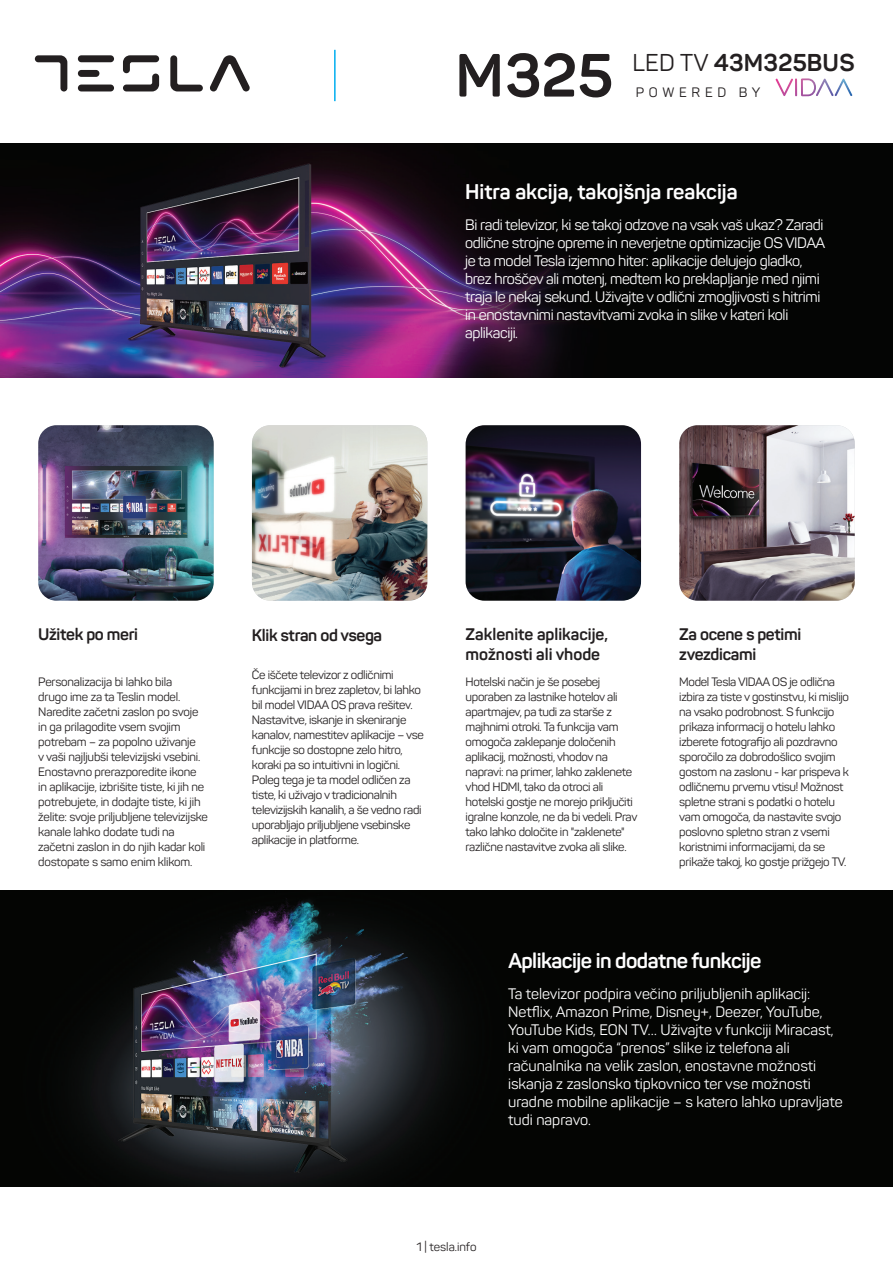
<style>
.page{position:relative;width:893px;height:1263px;background:#fff}
.page>*{position:absolute;margin:0;border:0;box-sizing:border-box;transform-origin:0 0}
.Serija{font:700 60px "Panton";color:#231f20}
.Oznaka_modela{font:700 24px "Panton";letter-spacing:.005em;color:#231f20}
.t1{font:700 21px "Panton";letter-spacing:-.01em;color:#fff}
.t2{font:700 16.5px/19.8px "Panton";letter-spacing:-.02em;color:#231f20}
.t3{font:700 16.5px/19.8px "Panton";color:#231f20}
.t4{font:15px/18px "Panton";letter-spacing:-.025em;color:#fff}
.t5{font:15px/18px "Panton";color:#fff}
.Powerd_by{font:13.5px "Panton";letter-spacing:.35em;color:#231f20}
.t6{font:12px/15px "Panton";letter-spacing:-.025em;color:#231f20}
.t7{font:12px "Panton";color:#231f20}
.s1{font-weight:400}
</style>
<div class="page">
<img style="left:252px;top:425px;width:175px;height:176px">
<img style="left:679px;top:425px;width:176px;height:176px">
<img style="left:38px;top:425px;width:176px;height:176px">
<img style="left:466px;top:425px;width:175px;height:176px">
<img style="left:0;top:144px;width:893px;height:233px">
<img style="left:0;top:891px;width:893px;height:295px">
<svg style="left:210px;top:55px;width:40px;height:36px"></svg>
<svg style="left:35px;top:55px;width:32px;height:37px"></svg>
<svg style="left:123px;top:55px;width:36px;height:36px"></svg>
<svg style="left:170px;top:55px;width:33px;height:36px"></svg>
<div style="left:78px;top:55px;width:36px;height:7px;background:#231f20;border-radius:3px"></div>
<div style="left:78px;top:70px;width:21px;height:7px;background:#231f20;border-radius:3px"></div>
<div style="left:78px;top:85px;width:36px;height:6px;background:#231f20;border-radius:3px"></div>
<hr style="left:334px;top:50px;width:2px;height:51px;background:#00aeef">
<svg style="left:775px;top:78px;width:78px;height:19px"></svg>
<p class="Serija" style="left:455px;top:38px;width:159px">M325</p>
<p class="Oznaka_modela" style="left:632px;top:48px;width:224px"><span class="s1">LED TV</span> 43M325BUS</p>
<p class="Powerd_by" style="left:636px;top:84px;width:126px">POWERED BY</p>
<p class="t1" style="left:465px;top:179px;width:274px">Hitra akcija, takojšnja reakcija</p>
<p class="t4" style="left:465px;top:215px;width:361px">Bi radi televizor, ki se takoj odzove na vsak vaš ukaz? Zaradi odlične strojne opreme in neverjetne optimizacije OS VIDAA je ta model Tesla izjemno hiter: aplikacije delujejo gladko, brez hroščev ali motenj, medtem ko preklapljanje med njimi traja le nekaj sekund. Uživajte v odlični zmogljivosti s hitrimi in enostavnimi nastavitvami zvoka in slike v kateri koli aplikaciji.</p>
<p class="t2" style="left:38px;top:624px;width:101px">Užitek po meri</p>
<p class="t6" style="left:38px;top:674px;width:171px">Personalizacija bi lahko bila<br>drugo ime za ta Teslin model.<br>Naredite začetni zaslon po svoje in ga prilagodite vsem svojim potrebam – za popolno uživanje<br>v vaši najljubši televizijski vsebini.<br>Enostavno prerazporedite ikone in aplikacije, izbrišite tiste, ki jih ne potrebujete, in dodajte tiste, ki jih želite: svoje priljubljene televizijske kanale lahko dodate tudi na začetni zaslon in do njih kadar koli dostopate s samo enim klikom.</p>
<p class="t2" style="left:252px;top:625px;width:132px">Klik stran od vsega</p>
<p class="t6" style="left:252px;top:667px;width:173px">Če iščete televizor z odličnimi funkcijami in brez zapletov, bi lahko bil model VIDAA OS prava rešitev.<br>Nastavitve, iskanje in skeniranje kanalov, namestitev aplikacije – vse funkcije so dostopne zelo hitro, koraki pa so intuitivni in logični.<br>Poleg tega je ta model odličen za tiste, ki uživajo v tradicionalnih televizijskih kanalih, a še vedno radi uporabljajo priljubljene vsebinske aplikacije in platforme.</p>
<p class="t3" style="left:466px;top:624px;width:144px">Zaklenite aplikacije, možnosti ali vhode</p>
<p class="t6" style="left:466px;top:674px;width:173px">Hotelski način je še posebej uporaben za lastnike hotelov ali apartmajev, pa tudi za starše z majhnimi otroki. Ta funkcija vam omogoča zaklepanje določenih aplikacij, možnosti, vhodov na napravi: na primer, lahko zaklenete vhod HDMI, tako da otroci ali hotelski gostje ne morejo priključiti igralne konzole, ne da bi vedeli. Prav tako lahko določite in "zaklenete" različne nastavitve zvoka ali slike.</p>
<p class="t2" style="left:679px;top:624px;width:123px">Za ocene s petimi zvezdicami</p>
<p class="t6" style="left:679px;top:674px;width:171px">Model Tesla VIDAA OS je odlična izbira za tiste v gostinstvu, ki mislijo na vsako podrobnost. S funkcijo prikaza informacij o hotelu lahko izberete fotografijo ali pozdravno sporočilo za dobrodošlico svojim gostom na zaslonu - kar prispeva k odličnemu prvemu vtisu! Možnost spletne strani s podatki o hotelu vam omogoča, da nastavite svojo poslovno spletno stran z vsemi koristnimi informacijami, da se prikaže takoj, ko gostje prižgejo TV.</p>
<p class="t1" style="left:508px;top:948px;width:255px">Aplikacije in dodatne funkcije</p>
<p class="t5" style="left:508px;top:985px;width:336px">Ta televizor podpira večino priljubljenih aplikacij:<br>Netflix, Amazon Prime, Disney+, Deezer, YouTube, YouTube Kids, EON TV… Uživajte v funkciji Miracast, ki vam omogoča “prenos” slike iz telefona ali računalnika na velik zaslon, enostavne možnosti iskanja z zaslonsko tipkovnico ter vse možnosti uradne mobilne aplikacije – s katero lahko upravljate tudi napravo.</p>
<p class="t7" style="left:416px;top:1239px;width:62px">1 | tesla.info</p>
</div>
